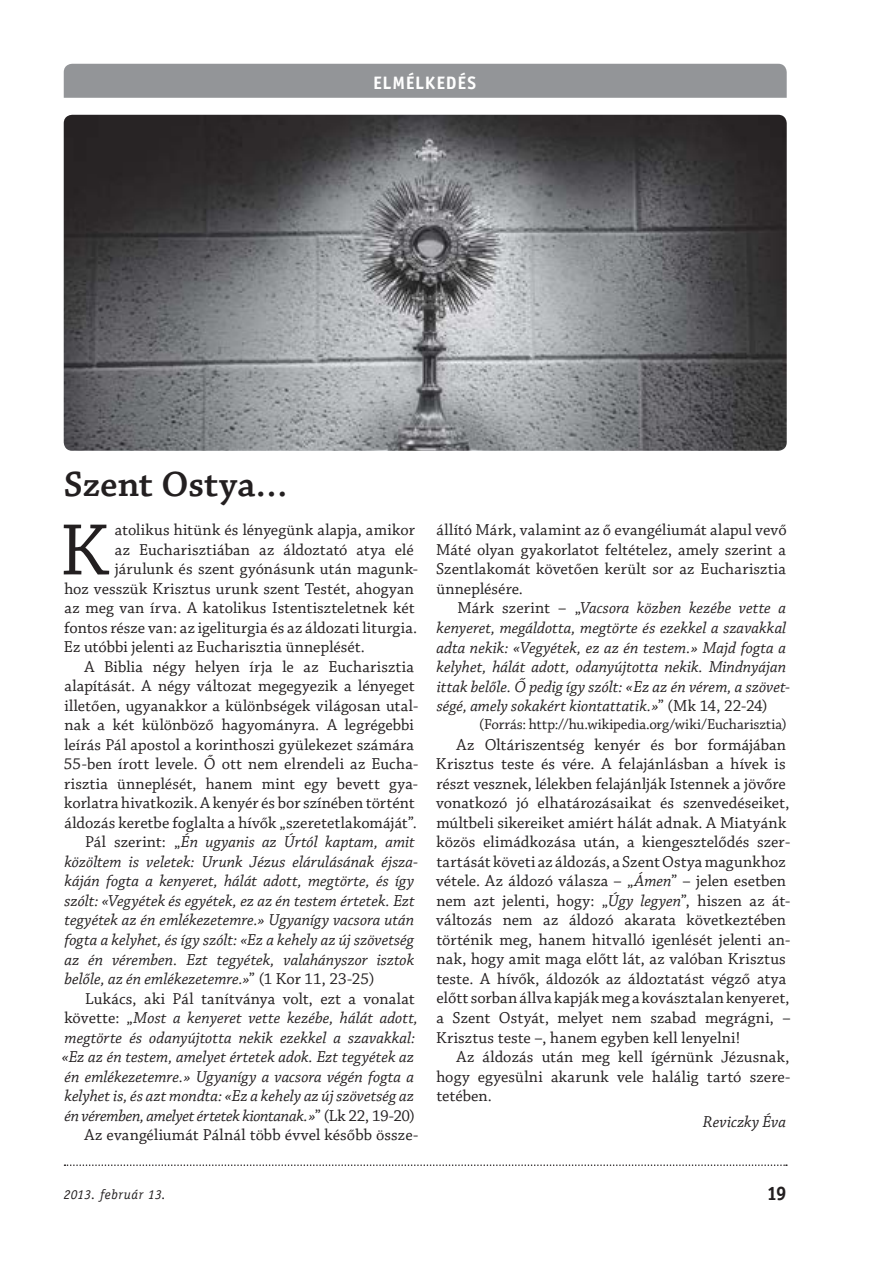
<style>
.page{position:relative;width:893px;height:1263px;background:#fff}
.page>*{position:absolute;margin:0;border:0;box-sizing:border-box;transform-origin:0 0}
.t1{font:76.5px "Chaparral Pro";color:#231f20}
.t2{font:600 37.5px "Chaparral Pro";letter-spacing:-.005em;color:#231f20}
.t3{font:700 19.5px "Officina Ser ITC";color:#231f20}
.t4{font:700 18px "Officina San ITC";letter-spacing:.045em;color:#fff}
.t5{font:16.5px/19.5px "Chaparral Pro";letter-spacing:.005em;color:#231f20;text-align:justify}
.t6{font:italic 16.5px/19.5px "Chaparral Pro";color:#231f20}
.t7{font:italic 16.5px "Chaparral Pro";letter-spacing:-.02em;color:#231f20}
.t8{font:15px "Chaparral Pro";color:#231f20}
.t9{font:italic 13.5px "Officina Serif LT";letter-spacing:.025em;color:#231f20}
.s1{font-style:normal}
.s2{font-style:italic}
</style>
<div class="page">
<svg style="left:64px;top:1164px;width:723px;height:2px"></svg>
<div style="left:64px;top:64px;width:723px;height:34px;background:#939598"></div>
<img style="left:64px;top:115px;width:723px;height:336px">
<p class="t4" style="left:373px;top:72px;width:104px">ELMÉLKEDÉS</p>
<h2 class="t2" style="left:64px;top:463px;width:226px">Szent Ostya…</h2>
<h1 class="t1" style="left:60px;top:508px;width:50px">K</h1>
<p class="t5" style="left:115px;top:521px;width:301px">atolikus hitünk és lényegünk alapja, amikor</p>
<p class="t5" style="left:115px;top:540px;width:300px">az Eucharisztiában az áldoztató atya elé</p>
<p class="t5" style="left:115px;top:560px;width:305px">járulunk és szent gyónásunk után ma gunk-</p>
<p class="t5" style="left:64px;top:579px;width:351px">hoz vesszük Krisztus urunk szent Testét, ahogyan</p>
<p class="t5" style="left:64px;top:599px;width:352px">az meg van írva. A katolikus Istentiszteletnek két</p>
<p class="t5" style="left:64px;top:618px;width:354px">fontos része van: az igeliturgia és az áldozati liturgia.</p>
<p class="t5" style="left:64px;top:638px;width:302px">Ez utóbbi jelenti az Eucharisztia ünneplését.</p>
<p class="t5" style="left:84px;top:657px;width:331px">A Biblia négy helyen írja le az Eucharisztia</p>
<p class="t5" style="left:64px;top:677px;width:352px">alapítását. A négy változat megegyezik a lényeget</p>
<p class="t5" style="left:64px;top:696px;width:355px">illetően, ugyanakkor a különbségek világosan utal-</p>
<p class="t5" style="left:64px;top:716px;width:351px">nak a két különböző hagyományra. A legrégebbi</p>
<p class="t5" style="left:64px;top:735px;width:351px">leírás Pál apostol a korinthoszi gyülekezet számára</p>
<p class="t5" style="left:64px;top:755px;width:356px">55-ben írott levele. Ő ott nem elrendeli az Eucha-</p>
<p class="t5" style="left:64px;top:774px;width:355px">risztia ünneplését, hanem mint egy bevett gya-</p>
<p class="t5" style="left:64px;top:794px;width:352px">korlatra hivatkozik. A kenyér és bor színében történt</p>
<p class="t5" style="left:64px;top:813px;width:354px">áldozás keretbe foglalta a hívők „szeretetlakomáját”.</p>
<p class="t6" style="left:85px;top:833px;width:331px"><span class="s1">Pál szerint: „</span>Én ugyanis az Úrtól kaptam, amit</p>
<p class="t6" style="left:64px;top:853px;width:355px">közöltem is veletek: Urunk Jézus elárulásának éjsza-</p>
<p class="t6" style="left:64px;top:872px;width:351px">káján fogta a kenyeret, hálát adott, megtörte, és így</p>
<p class="t6" style="left:65px;top:892px;width:352px">szólt: «Vegyétek és egyétek, ez az én testem értetek. Ezt</p>
<p class="t6" style="left:65px;top:911px;width:351px">tegyétek az én emlékezetemre.» Ugyanígy vacsora után</p>
<p class="t6" style="left:64px;top:931px;width:351px">fogta a kelyhet, és így szólt: «Ez a kehely az új szövetség</p>
<p class="t6" style="left:64px;top:950px;width:351px">az én véremben. Ezt tegyétek, valahányszor isztok</p>
<p class="t6" style="left:65px;top:970px;width:311px">belőle, az én emlékezetemre.»<span class="s1">” (1 Kor 11, 23-25)</span></p>
<p class="t5" style="left:85px;top:989px;width:331px">Lukács, aki Pál tanítványa volt, ezt a vonalat</p>
<p class="t6" style="left:64px;top:1009px;width:355px"><span class="s1">követte: „</span>Most a kenyeret vette kezébe, hálát adott,</p>
<p class="t6" style="left:65px;top:1028px;width:352px">megtörte és odanyújtotta nekik ezekkel a szavakkal:</p>
<p class="t6" style="left:62px;top:1048px;width:354px">«Ez az én testem, amelyet értetek adok. Ezt tegyétek az</p>
<p class="t6" style="left:64px;top:1067px;width:351px">én emlékezetemre.» Ugyanígy a vacsora végén fogta a</p>
<p class="t6" style="left:64px;top:1087px;width:351px">kelyhet is, és azt mondta: «Ez a kehely az új szövetség az</p>
<p class="t7" style="left:64px;top:1106px;width:352px">én véremben, amelyet értetek kiontanak.»<span class="s1">” (Lk 22, 19-20)</span></p>
<p class="t5" style="left:84px;top:1126px;width:335px">Az evangéliumát Pálnál több évvel később össze-</p>
<p class="t5" style="left:436px;top:521px;width:352px">állító Márk, valamint az ő evangéliumát alapul vevő Máté olyan gyakorlatot feltételez, amely szerint a Szentlakomát követően került sor az Eucharisztia ünneplésére.</p>
<p class="t6" style="left:436px;top:599px;width:355px;text-indent:21px"><span class="s1">Márk szerint – „</span>Vacsora közben kezébe vette a kenyeret, megáldotta, megtörte és ezekkel a szavakkal adta nekik: «Vegyétek, ez az én testem.» Majd fogta a kelyhet, hálát adott, odanyújtotta nekik. Mindnyájan ittak belőle. Ő pedig így szólt: «Ez az én vérem, a szövet&shy;ségé, amely sokakért kiontattatik.»<span class="s1">” (Mk 14, 22-24)</span></p>
<p class="t8" style="left:479px;top:716px;width:309px">(Forrás: http://hu.wikipedia.org/wiki/Eucharisztia)</p>
<p class="t5" style="left:436px;top:735px;width:356px;text-align:left;text-indent:21px">Az Oltáriszentség kenyér és bor formájában Krisztus teste és vére. A felajánlásban a hívek is részt vesznek, lélekben felajánlják Istennek a jövőre vonatkozó jó elhatározásaikat és szenvedéseiket, múltbeli sikereiket amiért hálát adnak. A Miatyánk közös elimádkozása után, a kiengesztelődés szer&shy;tartását követi az áldozás, a Szent Ostya magunkhoz vétele. Az áldozó válasza – „<span class="s2">Ámen</span>” – jelen esetben nem azt jelenti, hogy: „<span class="s2">Úgy legyen</span>”, hiszen az át&shy;változás nem az áldozó akarata következtében történik meg, hanem hitvalló igenlését jelenti an&shy;nak, hogy amit maga előtt lát, az valóban Krisztus teste. A hívők, áldozók az áldoztatást végző atya előtt sorban állva kapják meg a kovásztalan kenyeret, a Szent Ostyát, melyet nem szabad megrágni, – Krisztus teste –, hanem egyben kell lenyelni!</p>
<p class="t5" style="left:436px;top:1047px;width:355px;text-indent:20px">Az áldozás után meg kell ígérnünk Jézusnak, hogy egyesülni akarunk vele halálig tartó szere&shy;tetében.</p>
<p class="t6" style="left:703px;top:1112px;width:85px">Reviczky Éva</p>
<p class="t9" style="left:64px;top:1187px;width:104px">2013. február 13.</p>
<p class="t3" style="left:767px;top:1181px;width:22px">19</p>
</div>
